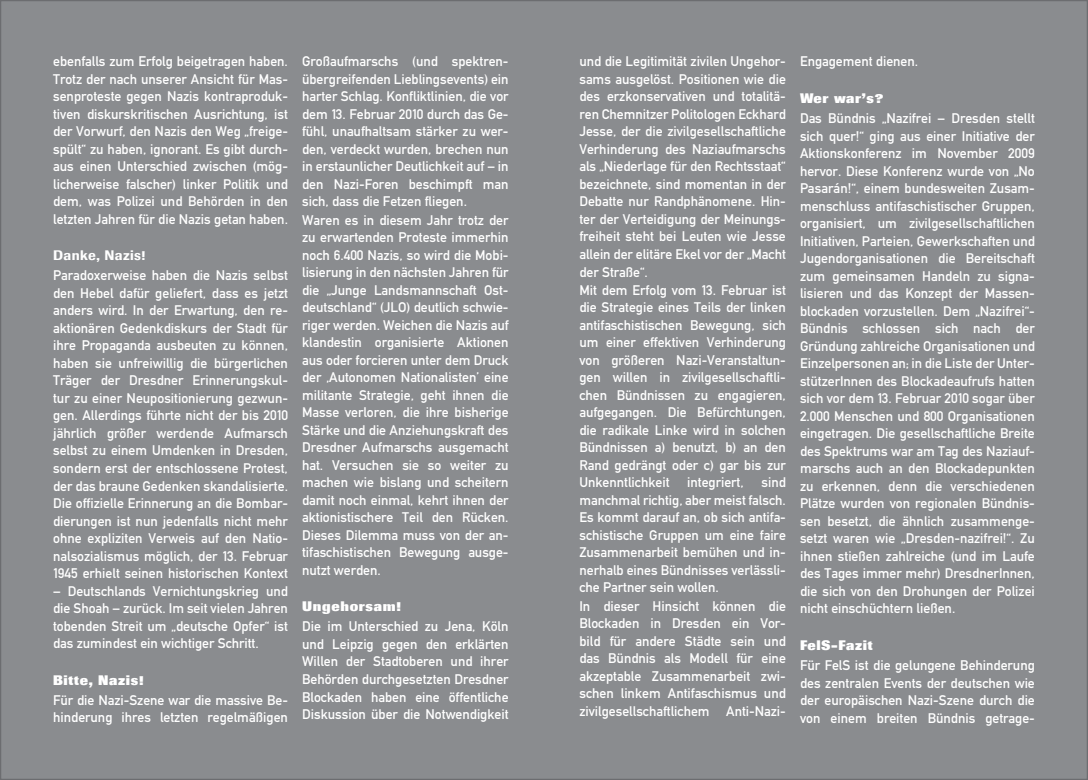
<style>
.page{position:relative;width:1088px;height:780px;background:#fff}
.page>*{position:absolute;margin:0;border:0;box-sizing:border-box;transform-origin:0 0}
.t1{font:13.75px/17.5px "DIN 1451 Mittelschrift Alt Regular";color:#fff;text-align:justify}
.t2{font:800 13.75px "Berthold Imago";letter-spacing:.05em;color:#fff}
.t3{font:500 13.75px "Berthold Imago";letter-spacing:.03em;color:#fff}
.s1{font-family:"DIN Mittelschrift Alternate"}
</style>
<div class="page">
<div style="left:1px;top:1px;width:1086px;height:778px;background:#8a8c8f"></div>
<p class="t1" style="left:53px;top:52px;width:236px">ebenfalls zum Erfolg beigetragen haben.<br>Trotz der nach unserer Ansicht für Mas&shy;senproteste gegen Nazis kontraproduk&shy;tiven diskurskritischen Ausrichtung, ist der Vorwurf, den Nazis den Weg „freige&shy;spült“ zu haben, ignorant. Es gibt durch&shy;aus einen Unterschied zwischen (mög&shy;licherweise falscher) linker Politik und dem, was Polizei und Behörden in den letzten Jahren für die Nazis getan haben.</p>
<p class="t3" style="left:53px;top:247px;width:94px">Danke, Nazis!</p>
<p class="t1" style="left:53px;top:267px;width:236px">Paradoxerweise haben die Nazis selbst den Hebel dafür geliefert, dass es jetzt anders wird. In der Erwartung, den re&shy;aktionären Gedenkdiskurs der Stadt für ihre Propaganda ausbeuten zu können, haben sie unfreiwillig die bürgerlichen Träger der Dresdner Erinnerungskul&shy;tur zu einer Neupositionierung gezwun&shy;gen. Allerdings führte nicht der bis 2010 jährlich größer werdende Aufmarsch selbst zu einem Umdenken in Dresden, sondern erst der entschlossene Protest, der das braune Gedenken skandalisierte.<br>Die offizielle Erinnerung an die Bombar&shy;dierungen ist nun jedenfalls nicht mehr ohne expliziten Verweis auf den Natio&shy;nalsozialismus möglich, der 13. Februar 1945 erhielt seinen historischen Kontext</p>
<p class="t1" style="left:53px;top:582px;width:236px">– Deutschlands Vernichtungskrieg und die Shoah – zurück. Im seit vielen Jahren tobenden Streit um „deutsche Opfer“ ist das zumindest ein wichtiger Schritt.</p>
<p class="t2" style="left:53px;top:671px;width:92px">Bitte, Nazis!</p>
<p class="t1" style="left:53px;top:691px;width:236px">Für die Nazi-Szene war die massive Be&shy;hinderung ihres letzten regelmäßigen</p>
<p class="t1" style="left:302px;top:53px;width:208px;text-align:left">Großaufmarschs (und spektren&shy;übergreifenden Lieblingsevents) ein harter Schlag. Konfliktlinien, die vor dem 13. Februar 2010 durch das Ge&shy;fühl, unaufhaltsam stärker zu wer&shy;den, verdeckt wurden, brechen nun in erstaunlicher Deutlichkeit auf – in den Nazi-Foren beschimpft man sich, dass die Fetzen fliegen.<br>Waren es in diesem Jahr trotz der zu erwartenden Proteste immerhin noch 6.400 Nazis, so wird die Mobi&shy;lisierung in den nächsten Jahren für die „Junge Landsmannschaft Ost&shy;deutschland“ (JLO) deutlich schwie&shy;riger werden. Weichen die Nazis auf klandestin organisierte Aktionen aus oder forcieren unter dem Druck der ‚Autonomen Nationalisten’ eine militante Strategie, geht ihnen die Masse verloren, die ihre bisherige Stärke und die Anziehungskraft des Dresdner Aufmarschs ausgemacht hat. Versuchen sie so weiter zu machen wie bislang und scheitern damit noch einmal, kehrt ihnen der aktionistischere Teil den Rücken.<br>Dieses Dilemma muss von der an&shy;tifaschistischen Bewegung ausge&shy;nutzt werden.</p>
<p class="t2" style="left:302px;top:598px;width:100px">Ungehorsam!</p>
<p class="t1" style="left:302px;top:617px;width:208px">Die im Unterschied zu Jena, Köln und Leipzig gegen den erklärten Willen der Stadtoberen und ihrer Behörden durchgesetzten Dresdner Blockaden haben eine öffentliche Diskussion über die Notwendigkeit</p>
<p class="t1" style="left:579px;top:53px;width:208px;text-align:left">und die Legitimität zivilen Ungehor&shy;sams ausgelöst. Positionen wie die des erzkonservativen und totalitä&shy;ren Chemnitzer Politologen Eckhard Jesse, der die zivilgesellschaftliche Verhinderung des Naziaufmarschs als „Niederlage für den Rechtsstaat“ bezeichnete, sind momentan in der Debatte nur Randphänomene. Hin&shy;ter der Verteidigung der Meinungs&shy;freiheit steht bei Leuten wie Jesse allein der elitäre Ekel vor der „Macht der Straße“.<br>Mit dem Erfolg vom 13. Februar ist die Strategie eines Teils der linken antifaschistischen Bewegung, sich um einer effektiven Verhinderung von größeren Nazi-Veranstaltun&shy;gen willen in zivilgesellschaftli&shy;chen Bündnissen zu engagieren, aufgegangen. Die Befürchtungen, die radikale Linke wird in solchen Bündnissen a) benutzt, b) an den Rand gedrängt oder c) gar bis zur Unkenntlichkeit</p>
<p class="t1" style="left:579px;top:473px;width:208px;text-align:left;text-indent:182px">sind manchmal richtig, aber meist falsch.<br>Es kommt darauf an, ob sich antifa&shy;schistische Gruppen um eine faire<br>Zusammenarbeit bemühen und in&shy;nerhalb eines Bündnisses verlässli&shy;che Partner sein wollen.<br>In dieser Hinsicht können die<br>Blockaden in Dresden ein Vor&shy;bild für andere Städte sein und das Bündnis als Modell für eine akzeptable Zusammenarbeit zwi&shy;schen linkem Antifaschismus und zivilgesellschaftlichem Anti-Nazi-</p>
<p class="t1" style="left:687px;top:473px;width:58px">integriert,</p>
<p class="t1" style="left:800px;top:53px;width:120px">Engagement dienen.</p>
<p class="t2" style="left:800px;top:90px;width:85px">Wer war’s?</p>
<p class="t1" style="left:800px;top:109px;width:236px">Das Bündnis „Nazifrei – Dresden stellt sich quer!“ ging aus einer Initiative der Aktionskonferenz im November 2009 hervor. Diese Konferenz wurde von „<span class="s1">No Pasarán!</span>“, einem bundesweiten Zusam&shy;menschluss antifaschistischer Gruppen, organisiert, um zivilgesellschaftlichen Initiativen, Parteien, Gewerkschaften und Jugendorganisationen die Bereitschaft zum gemeinsamen Handeln zu signa&shy;lisieren und das Konzept der Massen&shy;blockaden vorzustellen. Dem „Nazifrei“- Bündnis schlossen sich nach der Gründung zahlreiche Organisationen und Einzelpersonen an; in die Liste der Unter&shy;stützerInnen des Blockadeaufrufs hatten sich vor dem 13. Februar 2010 sogar über 2.000 Menschen und 800 Organisationen eingetragen. Die gesellschaftliche Breite des Spektrums war am Tag des Naziauf&shy;marschs auch an den Blockadepunkten zu erkennen, denn die verschiedenen Plätze wurden von regionalen Bündnis&shy;sen besetzt, die ähnlich zusammenge&shy;setzt waren wie „Dresden-nazifrei!“. Zu ihnen stießen zahlreiche (und im Laufe des Tages immer mehr) DresdnerInnen, die sich von den Drohungen der Polizei nicht einschüchtern ließen.</p>
<p class="t2" style="left:800px;top:636px;width:74px">FelS-Fazit</p>
<p class="t1" style="left:800px;top:656px;width:236px">Für FelS ist die gelungene Behinderung des zentralen Events der deutschen wie der europäischen Nazi-Szene durch die von einem breiten Bündnis getrage-</p>
</div>
